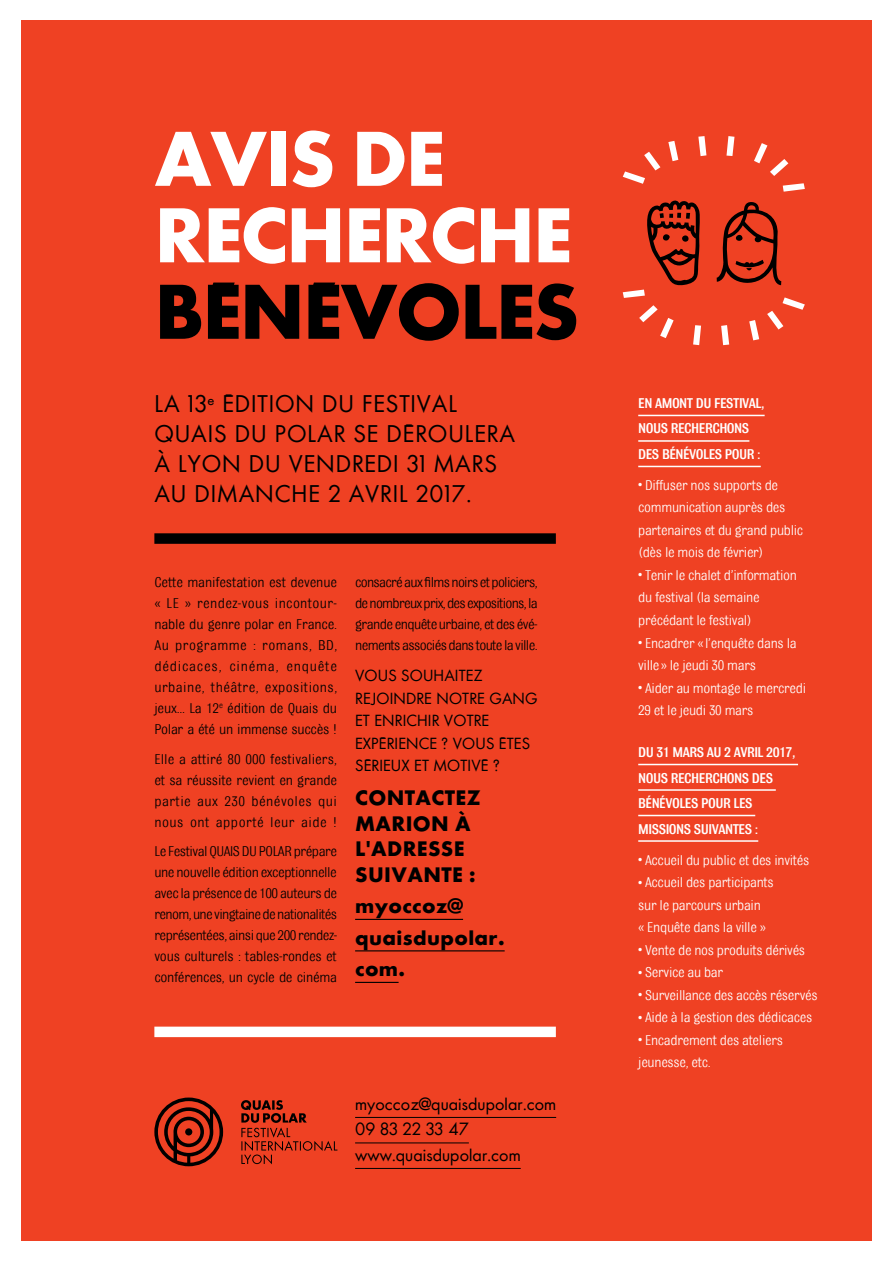
<style>
.page{position:relative;width:893px;height:1263px;background:#fff}
.page>*{position:absolute;margin:0;border:0;box-sizing:border-box;transform-origin:0 0}
.t1{font:72px/76.5px "C+Bold";letter-spacing:-.03em;color:#fff}
.t2{font:72px "C+Bold";letter-spacing:-.03em;color:#000}
.t3{font:22.5px/30px "C+Regular";letter-spacing:.04em;color:#000}
.t4{font:19.5px/25.5px "C+Bold";letter-spacing:.02em;color:#000}
.t5{font:16.5px/25.5px "C+Regular";letter-spacing:.005em;color:#000}
.t6{font:15px/21px "Bulldog";letter-spacing:-.015em;color:#000;text-align:justify}
.t7{font:15px/22.5px "Bulldog";letter-spacing:-.02em;color:#fff}
.t8{font:500 15px/25.5px "Bulldog";letter-spacing:-.035em;color:#fff}
.t9{font:15px/22.5px "C+Regular";letter-spacing:.01em;color:#000}
.s1{font-size:18px}
</style>
<div class="page">
<div style="left:21px;top:20px;width:851px;height:1220px;background:#ef4123"></div>
<hr style="left:355px;top:1117px;width:201px;height:1px;background:#000">
<hr style="left:355px;top:1142px;width:114px;height:1px;background:#000">
<hr style="left:355px;top:1168px;width:166px;height:1px;background:#000">
<hr style="left:355px;top:919px;width:108px;height:1px;background:#000">
<hr style="left:355px;top:950px;width:150px;height:1px;background:#000">
<hr style="left:355px;top:982px;width:44px;height:1px;background:#000">
<hr style="left:638px;top:415px;width:127px;height:1px;background:#fff">
<hr style="left:638px;top:440px;width:111px;height:2px;background:#fff">
<hr style="left:638px;top:466px;width:123px;height:1px;background:#fff">
<hr style="left:638px;top:764px;width:160px;height:1px;background:#fff">
<hr style="left:638px;top:789px;width:138px;height:2px;background:#fff">
<hr style="left:638px;top:815px;width:117px;height:1px;background:#fff">
<hr style="left:638px;top:840px;width:120px;height:2px;background:#fff">
<div style="left:154px;top:533px;width:402px;height:11px;background:#000"></div>
<div style="left:154px;top:1027px;width:402px;height:10px;background:#fff"></div>
<svg style="left:623px;top:141px;width:55px;height:43px"></svg>
<svg style="left:754px;top:143px;width:51px;height:49px"></svg>
<svg style="left:698px;top:136px;width:8px;height:20px"></svg>
<svg style="left:726px;top:136px;width:8px;height:20px"></svg>
<svg style="left:749px;top:297px;width:56px;height:43px"></svg>
<svg style="left:721px;top:325px;width:8px;height:20px"></svg>
<svg style="left:623px;top:200px;width:78px;height:145px"></svg>
<svg style="left:154px;top:1097px;width:69px;height:69px"></svg>
<svg style="left:241px;top:1100px;width:96px;height:64px"></svg>
<svg style="left:717px;top:202px;width:64px;height:83px"></svg>
<h1 class="t1" style="left:154px;top:120px;width:411px">AV IS DE<br>RECHERCHE</h1>
<h1 class="t2" style="left:154px;top:263px;width:427px">BÉNÉVOLES</h1>
<h2 class="t3" style="left:154px;top:389px;width:362px">LA 13<sup>E</sup> ÉDITION DU FESTIVAL<br>QUAIS DU POLAR SE DÉROULERA<br>À LYON DU VENDREDI 31 MARS<br>AU DIMANCHE 2 AVRIL 2017.</h2>
<p class="t6" style="left:154px;top:572px;width:184px">Cette manifestation est devenue « LE » rendez-vous incontour&shy;nable du genre polar en France.<br>Au programme : romans, BD, dédicaces, cinéma, enquête urbaine, théâtre, expositions, jeux... La 12<sup>e</sup> édition de Quais du Polar a été un immense succès !</p>
<p class="t6" style="left:154px;top:748px;width:184px">Elle a attiré 80 000 festivaliers, et sa réussite revient en grande partie aux 230 bénévoles qui nous ont apporté leur aide !</p>
<p class="t6" style="left:154px;top:841px;width:184px">Le Festival QUAIS DU POLAR prépare une nouvelle édition exceptionnelle avec la présence de 100 auteurs de renom, une vingtaine de nationalités représentées, ainsi que 200 rendez&shy;vous culturels : tables-rondes et conférences, un cycle de cinéma</p>
<p class="t6" style="left:355px;top:572px;width:184px">consacré aux films noirs et policiers, de nombreux prix, des expositions, la grande enquête urbaine, et des évé&shy;nements associés dans toute la ville.</p>
<p class="t9" style="left:355px;top:664px;width:184px">VOUS SOUHAITEZ<br>REJOINDRE NOTRE GANG<br>ET ENRICHIR VOTRE<br>EXPÉRIENCE ? VOUS ÊTES<br>SÉRIEUX ET MOTIVÉ ?</p>
<h3 class="t4" style="left:355px;top:785px;width:127px">CONTACTEZ<br>MARION À<br>L’ADRESSE<br>SUIVANTE :</h3>
<h3 class="t4" style="left:355px;top:890px;width:151px;line-height:31.5px">MYOCCOZ@<br>QUAISDUPOLAR.<br>COM.</h3>
<p class="t5" style="left:355px;top:1091px;width:203px">MYOCCOZ@QUAISDUPOLAR.COM<br>09 83 22 33 47<br>WWW.QUAISDUPOLAR.COM</p>
<p class="t8" style="left:638px;top:390px;width:128px">EN AMONT DU FESTIVAL,<br>NOUS RECHERCHONS<br>DES BÉNÉVOLES POUR :</p>
<p class="t7" style="left:638px;top:474px;width:167px"><span class="s1">•</span> Diffuser nos supports de communication auprès des partenaires et du grand public (dès le mois de février)</p>
<p class="t7" style="left:638px;top:564px;width:160px"><span class="s1">•</span> Tenir le chalet d’information du festival (la semaine précédant le festival)</p>
<p class="t7" style="left:638px;top:631px;width:160px"><span class="s1">•</span> Encadrer «l’enquête dans la ville» le jeudi 30 mars</p>
<p class="t7" style="left:638px;top:676px;width:169px"><span class="s1">•</span> Aider au montage le mercredi<br>29 et le jeudi 30 mars</p>
<p class="t8" style="left:638px;top:739px;width:159px">DU 31 MARS AU 2 AVRIL 2017,<br>NOUS</p>
<p class="t8" style="left:671px;top:765px;width:43px">RECHERCHONS</p>
<p class="t8" style="left:752px;top:765px;width:22px">DES</p>
<p class="t8" style="left:638px;top:790px;width:8px">BÉNÉVOL</p>
<p class="t8" style="left:685px;top:790px;width:25px">ES POUR</p>
<p class="t8" style="left:733px;top:790px;width:20px">LES</p>
<p class="t8" style="left:638px;top:816px;width:8px">MISSIONS</p>
<p class="t8" style="left:694px;top:816px;width:8px">SUIVANT</p>
<p class="t8" style="left:738px;top:816px;width:21px">ES :</p>
<p class="t7" style="left:638px;top:848px;width:173px"><span class="s1">•</span> Accueil du public et des invités</p>
<p class="t7" style="left:638px;top:871px;width:137px"><span class="s1">•</span> Accueil des participants sur le parcours urbain<br>« Enquête dans la ville »</p>
<p class="t7" style="left:638px;top:938px;width:169px"><span class="s1">•</span> Vente de nos produits dérivés</p>
<p class="t7" style="left:638px;top:961px;width:86px"><span class="s1">•</span> Service au bar</p>
<p class="t7" style="left:638px;top:983px;width:181px"><span class="s1">•</span> Surveillance des accès réservés</p>
<p class="t7" style="left:638px;top:1006px;width:176px"><span class="s1">•</span> Aide à la gestion des dédicaces</p>
<p class="t7" style="left:638px;top:1028px;width:146px"><span class="s1">•</span> Encadrement des ateliers jeunesse, etc.</p>
</div>
